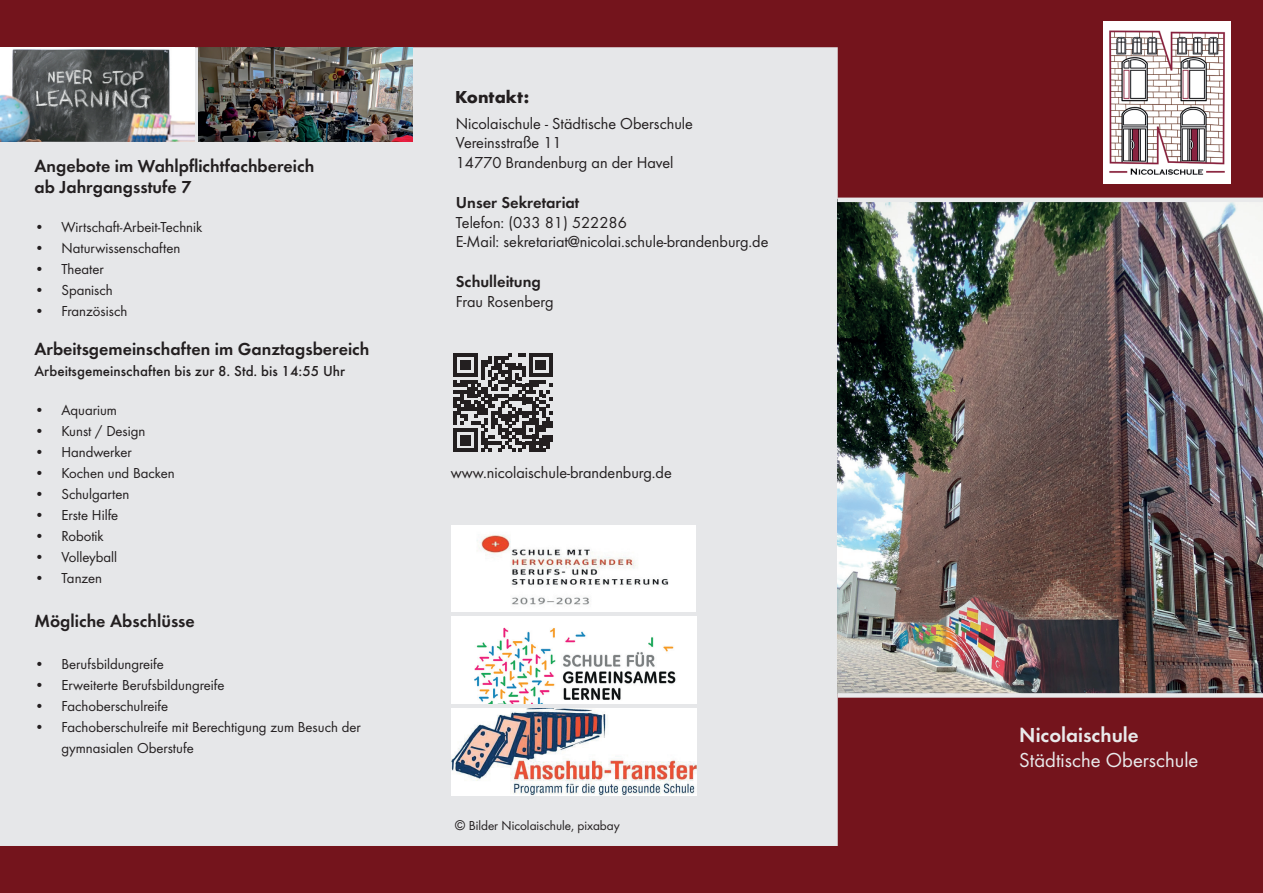
<style>
.page{position:relative;width:1263px;height:893px;background:#fff}
.page>*{position:absolute;margin:0;border:0;box-sizing:border-box;transform-origin:0 0}
.t1{font:21px "Futura Boo";color:#e9eaeb}
.t2{font:21px "Futura Dem";color:#e9eaeb}
.t3{font:18px/21px "Futura Dem";color:#231f20}
.t4{font:700 18px "Futura";color:#231f20}
.t5{font:16.5px/19.8px "Futura Boo";color:#231f20}
.t6{font:16.5px "Futura Dem";color:#231f20}
.t7{font:15px/21px "Futura Boo";color:#231f20}
.t8{font:500 15px "Futura";color:#231f20}
.t9{font:13.5px "Futura Boo";color:#231f20}
.s1{font-family:"Arial"}
</style>
<div class="page">
<div style="left:0;top:37px;width:838px;height:856px;background:#e6e7e9"></div>
<div style="left:0;top:0;width:838px;height:47px;background:#74141c"></div>
<div style="left:838px;top:0;width:425px;height:893px;background:#74141c"></div>
<img style="left:1103px;top:22px;width:127px;height:161px">
<img style="left:837px;top:202px;width:426px;height:491px">
<div style="left:0;top:846px;width:849px;height:47px;background:#74141c"></div>
<img style="left:198px;top:47px;width:214px;height:94px">
<hr style="left:837px;top:198px;width:426px;height:4px;background:#e9eaeb">
<div style="left:838px;top:693px;width:425px;height:5px;background:#e9eaeb"></div>
<img style="left:452px;top:709px;width:244px;height:86px">
<img style="left:452px;top:617px;width:244px;height:86px">
<img style="left:451px;top:525px;width:244px;height:87px">
<svg style="left:454px;top:353px;width:99px;height:99px"></svg>
<img style="left:0;top:47px;width:195px;height:94px">
<p class="t3" style="left:34px;top:155px;width:281px">Angebote im Wahlpflichtfachbereich ab Jahrgangsstufe 7</p>
<p class="t7" style="left:34px;top:216px;width:169px">• Wirtschaft-Arbeit-Technik</p>
<p class="t7" style="left:34px;top:237px;width:147px">• Naturwissenschaften</p>
<p class="t7" style="left:34px;top:258px;width:71px">• Theater</p>
<p class="t7" style="left:34px;top:279px;width:80px">• Spanisch</p>
<p class="t7" style="left:34px;top:300px;width:94px">• Französisch</p>
<p class="t3" style="left:34px;top:338px;width:337px">Arbeitsgemeinschaften im Ganztagsbereich</p>
<p class="t8" style="left:34px;top:362px;width:312px">Arbeitsgemeinschaften bis zur 8. Std. bis 14:55 Uhr</p>
<p class="t7" style="left:34px;top:400px;width:84px">• Aquarium</p>
<p class="t7" style="left:34px;top:421px;width:113px">• Kunst / Design</p>
<p class="t7" style="left:34px;top:442px;width:99px">• Handwerker</p>
<p class="t7" style="left:34px;top:463px;width:142px">• Kochen und Backen</p>
<p class="t7" style="left:34px;top:484px;width:96px">• Schulgarten</p>
<p class="t7" style="left:34px;top:505px;width:85px">• Erste Hilfe</p>
<p class="t7" style="left:34px;top:526px;width:71px">• Robotik</p>
<p class="t7" style="left:34px;top:547px;width:84px">• Volleyball</p>
<p class="t7" style="left:34px;top:568px;width:69px">• Tanzen</p>
<p class="t3" style="left:34px;top:610px;width:162px">Mögliche Abschlüsse</p>
<p class="t7" style="left:34px;top:653px;width:131px">• Berufsbildungreife</p>
<p class="t7" style="left:34px;top:674px;width:192px">• Erweiterte Berufsbildungreife</p>
<p class="t7" style="left:34px;top:695px;width:135px">• Fachoberschulreife</p>
<p class="t7" style="left:61px;top:716px;width:301px;text-indent:-27px">• Fachoberschulreife mit Berechtigung zum Besuch der gymnasialen Oberstufe</p>
<p class="t4" style="left:455px;top:86px;width:76px">Kontakt:</p>
<p class="t5" style="left:456px;top:113px;width:239px">Nicolaischule - Städtische Oberschule<br>Vereinsstraße 11<br>14770 Brandenburg an der Havel</p>
<p class="t6" style="left:456px;top:192px;width:125px">Unser Sekretariat</p>
<p class="t5" style="left:456px;top:212px;width:314px">Telefon: (033 81) 522286<br>E-Mail: sekretariat@nicolai.schule-brandenburg.de</p>
<p class="t6" style="left:456px;top:272px;width:87px">Schulleitung</p>
<p class="t5" style="left:456px;top:291px;width:99px">Frau Rosenberg</p>
<p class="t5" style="left:451px;top:462px;width:223px">www.nicolaischule-brandenburg.de</p>
<p class="t9" style="left:455px;top:818px;width:166px"><span class="s1">©</span> Bilder Nicolaischule, pixabay</p>
<h1 class="t2" style="left:1019px;top:722px;width:121px">Nicolaischule</h1>
<h1 class="t1" style="left:1019px;top:748px;width:180px">Städtische Oberschule</h1>
</div>
